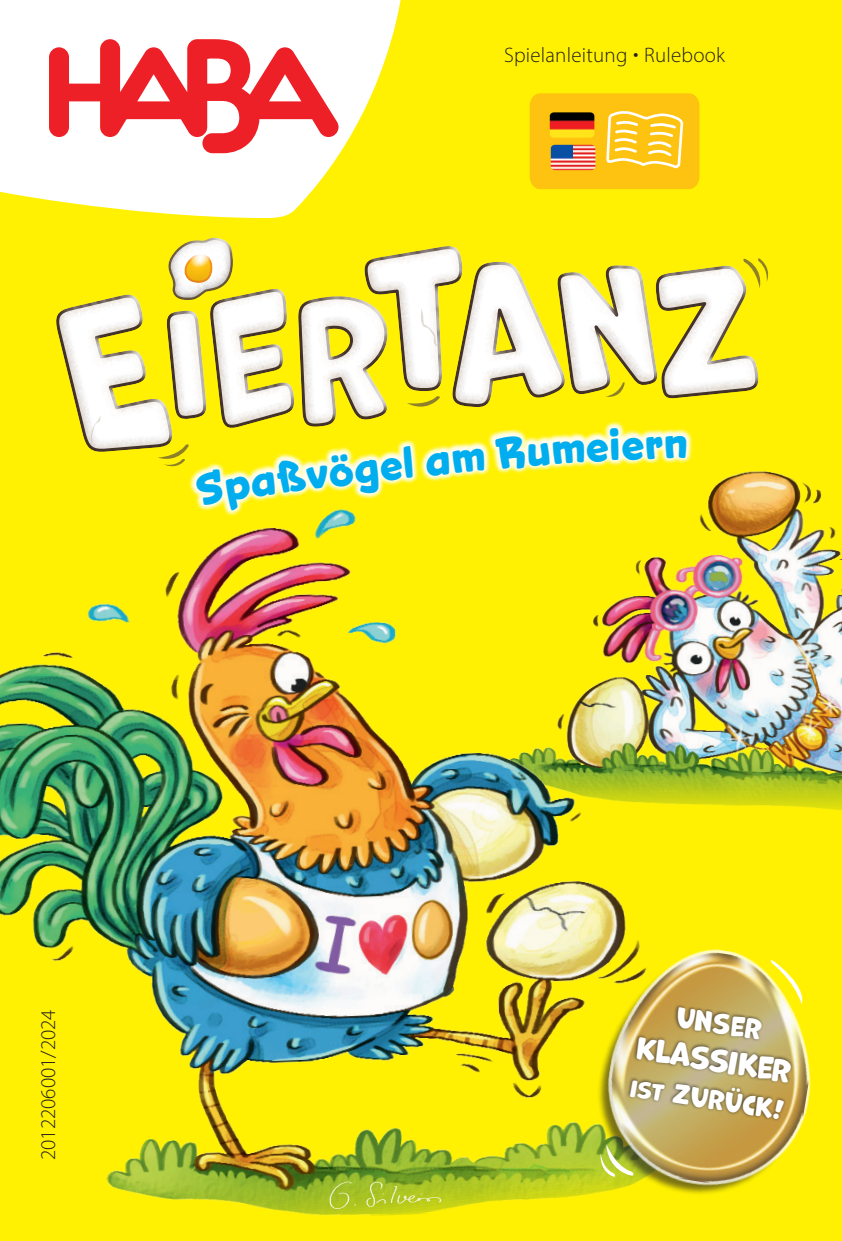
<style>
.page{position:relative;width:842px;height:1241px;background:#fff}
.page>*{position:absolute;margin:0;border:0;box-sizing:border-box;transform-origin:0 0}
.t1{font:134.4px "Marvin Round";color:#fff;scale:.92 1}
.t2{font:700 43.75px "Snicker";color:#00aeef;scale:.95 1}
.t3{font:29.4px "Marvin Round";color:#fff}
.t4{font:26.25px "Marvin Round";color:#fff}
.t5{font:25.2px "Marvin Round";color:#fff}
.t6{font:300 21px "Myriad Pro";letter-spacing:.01em;color:#231f20}
.s1{font-weight:700}
.s2{font-size:166.95px}
.s3{font-size:161px}
.s4{font-size:180.25px}
.s5{font-size:176.4px}
.s6{font-size:151.55px}
.s7{font-size:163.1px}
.s8{font-size:21.7px}
</style>
<div class="page">
<div style="left:0;top:0;width:841px;height:1240px;background:#fff101"></div>
<div style="left:0;top:77px;width:841px;height:385px;background:#fff101"></div>
<div style="left:402px;top:199px;width:374px;height:263px;background:#fff101"></div>
<svg style="left:37px;top:211px;width:730px;height:251px;background:#fbee12"></svg>
<svg style="left:407px;top:394px;width:38px;height:18px"></svg>
<svg style="left:740px;top:254px;width:32px;height:34px"></svg>
<svg style="left:605px;top:379px;width:21px;height:20px"></svg>
<svg style="left:420px;top:308px;width:18px;height:39px"></svg>
<img style="left:714px;top:462px;width:127px;height:365px">
<img style="left:0;top:452px;width:714px;height:779px">
<img style="left:320px;top:1170px;width:132px;height:47px">
<svg style="left:594px;top:935px;width:236px;height:264px;background:#f7eb0a"></svg>
<img style="left:597px;top:939px;width:229px;height:256px">
<svg style="left:598px;top:1143px;width:40px;height:36px"></svg>
<svg style="left:625px;top:952px;width:182px;height:171px;background:#baa757"></svg>
<svg style="left:529px;top:93px;width:170px;height:173px;background:#fedb12"></svg>
<img style="left:549px;top:112px;width:45px;height:26px">
<img style="left:550px;top:145px;width:45px;height:25px">
<svg style="left:0;top:0;width:402px;height:218px"></svg>
<svg style="left:49px;top:39px;width:289px;height:114px"></svg>
<svg style="left:53px;top:233px;width:301px;height:277px;background:#faed22"></svg>
<svg style="left:495px;top:428px;width:191px;height:42px;background:#fff9a5"></svg>
<p class="t6" style="left:504px;top:43px;width:222px">Spielanleitung <span class="s1">·</span> Rulebook</p>
<h1 class="t1" style="left:159px;top:290px;width:644px;rotate:-6deg">i<span class="s2">e</span><span class="s3">r</span><span class="s4">t</span><span class="s5">a</span><span class="s6">n</span><span class="s7">z</span></h1>
<p class="t2" style="left:351px;top:440px;width:140px;rotate:-6deg">gel am</p>
<p class="t6" style="left:36px;top:1159px;width:152px;rotate:-90deg">2012206001/2024</p>
<p class="t4" style="left:678px;top:1001px;width:87px;rotate:9deg">unser</p>
<p class="t3" style="left:638px;top:1030px;width:158px;rotate:9deg">Klassiker</p>
<p class="t5" style="left:632px;top:1072px;width:156px;rotate:9deg"><span class="s8">ist</span> zurück!</p>
</div>
